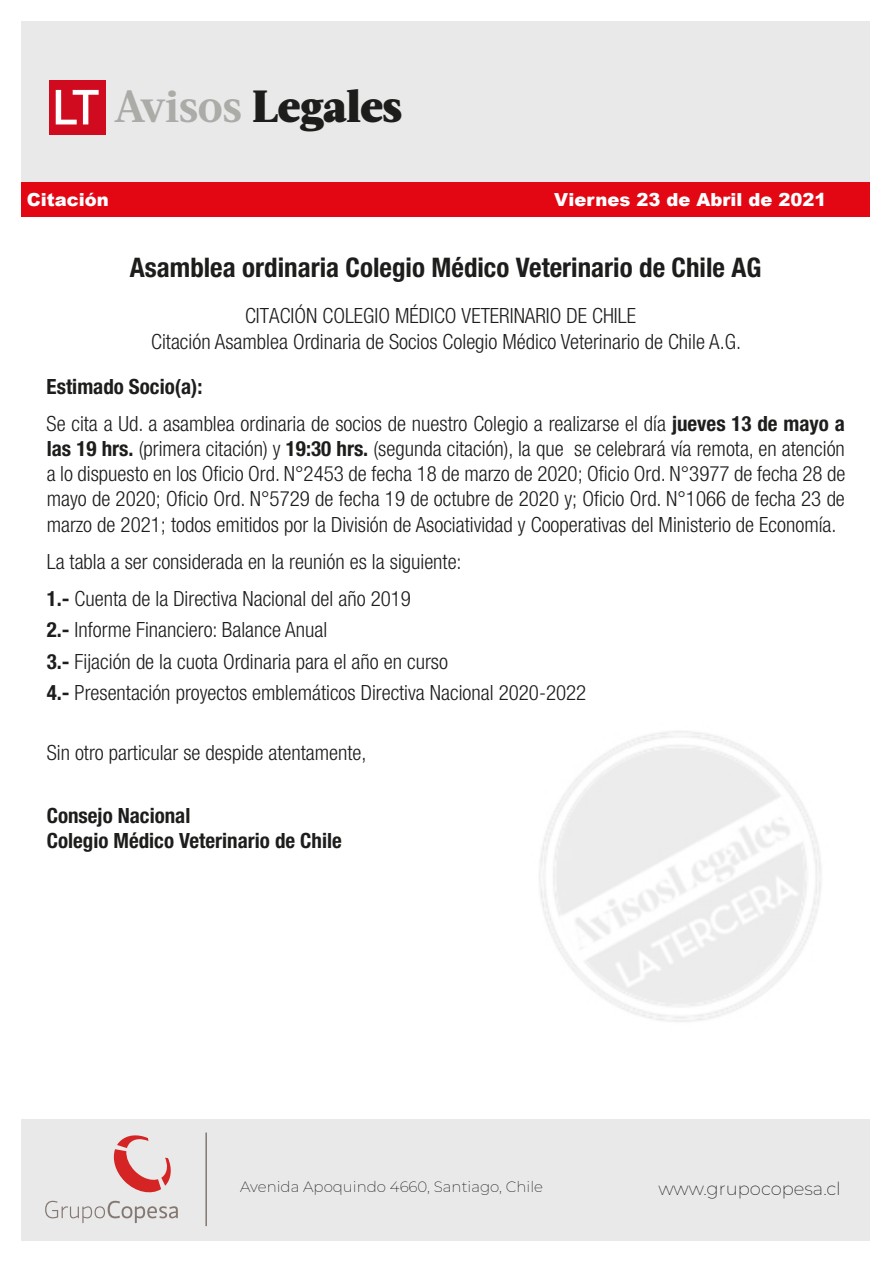
<style>
.page{position:relative;width:893px;height:1263px;background:#fff}
.page>*{position:absolute;margin:0;border:0;box-sizing:border-box;transform-origin:0 0}
.t1{font:900 45px "Acta";letter-spacing:-.01em;color:#1d1d1b}
.t2{font:700 condensed 27px "Helvetica Neue LT Std";color:#1d1d1b}
.t3{font:300 condensed 21px/25.2px "Helvetica Neue LT Std";color:#1d1d1b}
.t4{font:700 condensed 21px/25.2px "Helvetica Neue LT Std";color:#1d1d1b}
.t5{font:900 18px "Arial";color:#fff}
.t6{font:200 18px "Montserrat";color:#1d1d1b}
.t7{font:200 15px "Montserrat";color:#1d1d1b}
.s1{font-weight:700;color:#ababa8}
.s2{font-weight:700}
</style>
<div class="page">
<div style="left:21px;top:1119px;width:849px;height:121px;background:#e9e9e9"></div>
<div style="left:21px;top:21px;width:849px;height:160px;background:#e9e9e9"></div>
<div style="left:49px;top:80px;width:57px;height:54px;background:#d00a1f"></div>
<svg style="left:56px;top:90px;width:43px;height:34px"></svg>
<div style="left:21px;top:182px;width:849px;height:35px;background:#e30613"></div>
<svg style="left:45px;top:1201px;width:133px;height:22px"></svg>
<svg style="left:113px;top:1135px;width:58px;height:58px"></svg>
<hr style="left:205px;top:1132px;width:2px;height:94px;background:#847873">
<h1 class="t1" style="left:114px;top:79px;width:290px"><span class="s1">Avisos</span> Legales</h1>
<p class="t5" style="left:27px;top:186px;width:84px">Citación</p>
<p class="t5" style="left:554px;top:186px;width:274px">Viernes 23 de Abril de 2021</p>
<p class="t2" style="left:130px;top:251px;width:633px">Asamblea ordinaria Colegio Médico Veterinario de Chile AG</p>
<p class="t3" style="left:151px;top:303px;width:591px;text-align:center">CITACIÓN COLEGIO MÉDICO VETERINARIO DE CHILE<br>Citación Asamblea Ordinaria de Socios Colegio Médico Veterinario de Chile A.G.</p>
<p class="t3" style="left:47px;top:367px;width:800px;line-height:37.2px"><span class="s2">Estimado Socio(a):<br></span>Se cita a Ud. a asamblea ordinaria de socios de nuestro Colegio a realizarse el día <span class="s2">jueves 13 de mayo a</span></p>
<p class="t3" style="left:47px;top:436px;width:800px;text-align:justify"><span class="s2">las 19 hrs.</span> (primera citación) y <span class="s2">19:30 hrs.</span> (segunda citación), la que se celebrará vía remota, en atención a lo dispuesto en los Oficio Ord. N°2453 de fecha 18 de marzo de 2020; Oficio Ord. N°3977 de fecha 28 de mayo de 2020; Oficio Ord. N°5729 de fecha 19 de octubre de 2020 y; Oficio Ord. N°1066 de fecha 23 de marzo de 2021; todos emitidos por la División de Asociatividad y Cooperativas del Ministerio de Economía.</p>
<p class="t3" style="left:47px;top:542px;width:416px;line-height:37.2px">La tabla a ser considerada en la reunión es la siguiente:<br><span class="s2">1.-</span> Cuenta de la Directiva Nacional del año 2019</p>
<p class="t3" style="left:47px;top:614px;width:541px;line-height:31.5px"><span class="s2">2.-</span> Informe Financiero: Balance Anual<br><span class="s2">3.-</span> Fijación de la cuota Ordinaria para el año en curso<br><span class="s2">4.-</span> Presentación proyectos emblemáticos Directiva Nacional 2020-2022</p>
<p class="t3" style="left:47px;top:740px;width:321px">Sin otro particular se despide atentamente,</p>
<p class="t4" style="left:47px;top:802px;width:297px">Consejo Nacional<br>Colegio Médico Veterinario de Chile</p>
<p class="t7" style="left:240px;top:1176px;width:304px">Avenida Apoquindo 4660, Santiago, Chile</p>
<p class="t6" style="left:658px;top:1176px;width:184px">www.grupocopesa.cl</p>
</div>
